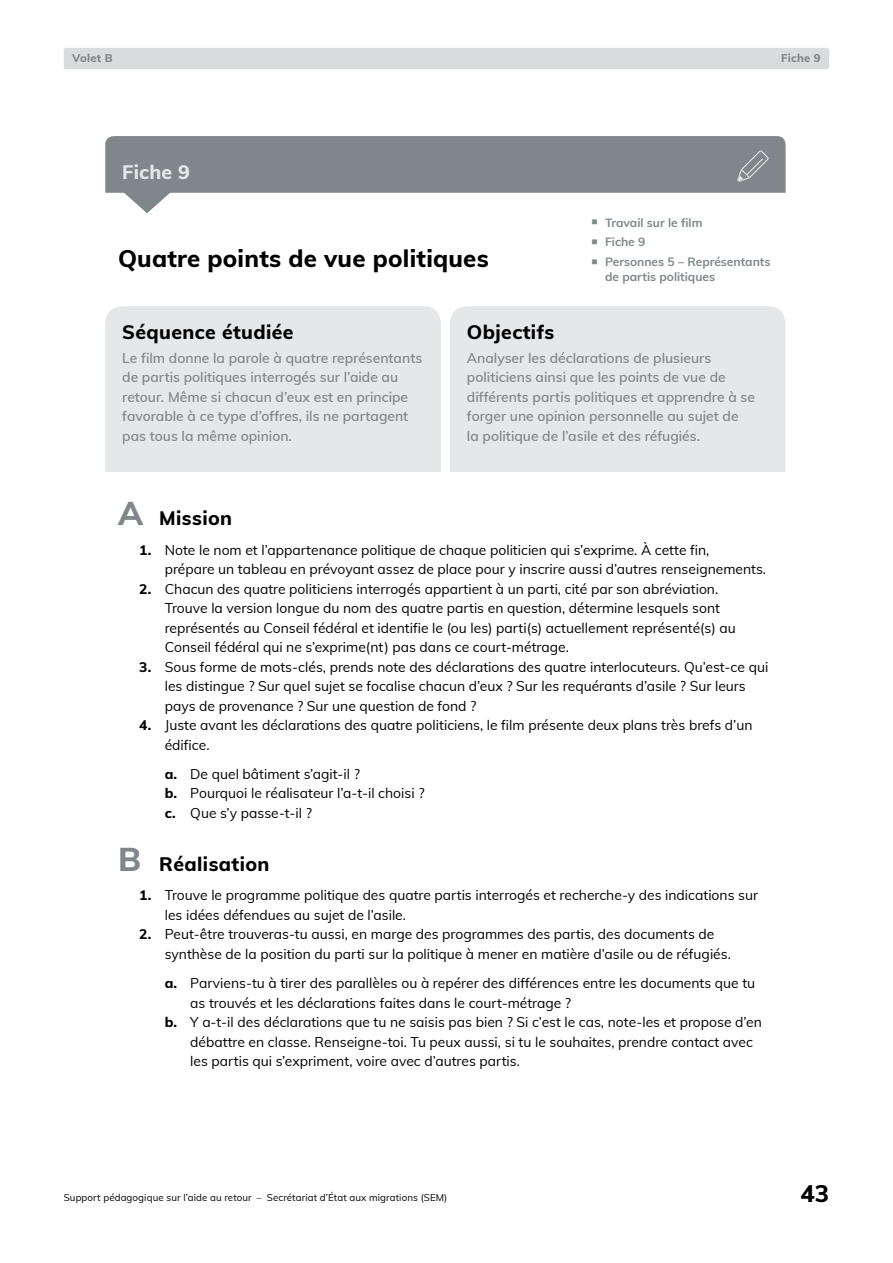
<style>
.page{position:relative;width:893px;height:1263px;background:#fff}
.page>*{position:absolute;margin:0;border:0;box-sizing:border-box;transform-origin:0 0}
.Titel_1_Vorschlag{font:800 24px "Muli";letter-spacing:.01em;color:#000}
.Titel_Arbeitsblätter{font:800 19.5px "Muli";letter-spacing:.02em;color:#000}
.Titel_1_Vorschlag-2{font:800 19.5px "Muli";letter-spacing:.01em;color:#e6e7e8}
.t1{font:13.8px/19.5px "Muli";color:#000}
.GS_Arbeitsblätter__n{font:600 13.8px/19.5px "Muli";color:#80878a}
.GS_Arbeitsblätter__n-2{font:700 12px/15px "Muli";color:#80878a}
.Kapiteltitel{font:800 11.25px "Muli";letter-spacing:.02em;color:#80878a}
.t2{font:9.75px "Muli";letter-spacing:.01em;color:#000}
.s1{font-weight:900;font-size:25.5px}
.s2{font-size:33px;color:#80878a}
.s3{font-weight:800}
</style>
<div class="page">
<div style="left:64px;top:48px;width:765px;height:21px;background:#d9dbdc;border-radius:2px"></div>
<div style="left:105px;top:306px;width:336px;height:166px;background:#e6e7e8"></div>
<div style="left:450px;top:306px;width:336px;height:166px;background:#e6e7e8"></div>
<svg style="left:105px;top:136px;width:681px;height:77px"></svg>
<p class="Kapiteltitel" style="left:72px;top:50px;width:42px">Volet B</p>
<p class="Kapiteltitel" style="left:781px;top:50px;width:41px">Fiche 9</p>
<p class="Titel_1_Vorschlag-2" style="left:122px;top:158px;width:69px">Fiche 9</p>
<p class="Titel_1_Vorschlag" style="left:118px;top:241px;width:372px">Quatre points de vue politiques</p>
<p class="GS_Arbeitsblätter__n-2" style="left:591px;top:214px;width:113px"><span class="s1">·</span> Travail sur le film</p>
<p class="GS_Arbeitsblätter__n-2" style="left:591px;top:234px;width:56px"><span class="s1">·</span> Fiche 9</p>
<p class="GS_Arbeitsblätter__n-2" style="left:605px;top:254px;width:167px;text-indent:-14px"><span class="s1">·</span> Personnes 5 – Représentants de partis politiques</p>
<p class="Titel_Arbeitsblätter" style="left:122px;top:317px;width:173px">Séquence étudiée</p>
<p class="GS_Arbeitsblätter__n" style="left:122px;top:348px;width:302px">Le film donne la parole à quatre représentants de partis politiques interrogés sur l’aide au retour. Même si chacun d’eux est en principe favorable à ce type d’offres, ils ne partagent pas tous la même opinion.</p>
<p class="Titel_Arbeitsblätter" style="left:467px;top:317px;width:89px">Objectifs</p>
<p class="GS_Arbeitsblätter__n" style="left:467px;top:348px;width:289px">Analyser les déclarations de plusieurs politiciens ainsi que les points de vue de différents partis politiques et apprendre à se forger une opinion personnelle au sujet de<br>la politique de l’asile et des réfugiés.</p>
<p class="Titel_Arbeitsblätter" style="left:118px;top:504px;width:116px"><span class="s2">A</span> Mission</p>
<p class="t1" style="left:165px;top:539px;width:603px;text-indent:-26px"><span class="s3">1.</span> Note le nom et l’appartenance politique de chaque politicien qui s’exprime. À cette fin,<br>prépare un tableau en prévoyant assez de place pour y inscrire aussi d’autres renseignements.</p>
<p class="t1" style="left:165px;top:578px;width:573px;text-indent:-26px"><span class="s3">2.</span> Chacun des quatre politiciens interrogés appartient à un parti, cité par son abréviation.<br>Trouve la version longue du nom des quatre partis en question, détermine lesquels sont représentés au Conseil fédéral et identifie le (ou les) parti(s) actuellement représenté(s) au Conseil fédéral qui ne s’exprime(nt) pas dans ce court-métrage.</p>
<p class="t1" style="left:165px;top:656px;width:605px;text-indent:-26px"><span class="s3">3.</span> Sous forme de mots-clés, prends note des déclarations des quatre interlocuteurs. Qu’est-ce qui les distingue ? Sur quel sujet se focalise chacun d’eux ? Sur les requérants d’asile ? Sur leurs pays de provenance ? Sur une question de fond ?</p>
<p class="t1" style="left:165px;top:715px;width:589px;text-indent:-26px"><span class="s3">4.</span> Juste avant les déclarations des quatre politiciens, le film présente deux plans très brefs d’un édifice.</p>
<p class="t1" style="left:165px;top:763px;width:197px"><span class="s3">a.</span> De quel bâtiment s’agit-il ?</p>
<p class="t1" style="left:165px;top:783px;width:261px"><span class="s3">b.</span> Pourquoi le réalisateur l’a-t-il choisi ?</p>
<p class="t1" style="left:165px;top:802px;width:149px"><span class="s3">c.</span> Que s’y passe-t-il ?</p>
<p class="Titel_Arbeitsblätter" style="left:118px;top:850px;width:153px"><span class="s2">B</span> Réalisation</p>
<p class="t1" style="left:165px;top:885px;width:595px;text-indent:-26px"><span class="s3">1.</span> Trouve le programme politique des quatre partis interrogés et recherche-y des indications sur les idées défendues au sujet de l’asile.</p>
<p class="t1" style="left:165px;top:924px;width:568px;text-indent:-26px"><span class="s3">2.</span> Peut-être trouveras-tu aussi, en marge des programmes des partis, des documents de synthèse de la position du parti sur la politique à mener en matière d’asile ou de réfugiés.</p>
<p class="t1" style="left:190px;top:973px;width:566px;text-indent:-26px"><span class="s3">a.</span> Parviens-tu à tirer des parallèles ou à repérer des différences entre les documents que tu as trouvés et les déclarations faites dans le court-métrage ?</p>
<p class="t1" style="left:190px;top:1012px;width:573px;text-indent:-26px"><span class="s3">b.</span> Y a-t-il des déclarations que tu ne saisis pas bien ? Si c’est le cas, note-les et propose d’en débattre en classe. Renseigne-toi. Tu peux aussi, si tu le souhaites, prendre contact avec les partis qui s’expriment, voire avec d’autres partis.</p>
<p class="t2" style="left:64px;top:1190px;width:385px">Support pédagogique sur l’aide au retour – Secrétariat d’État aux migrations (SEM)</p>
<h1 class="Titel_1_Vorschlag" style="left:800px;top:1176px;width:30px">43</h1>
</div>
